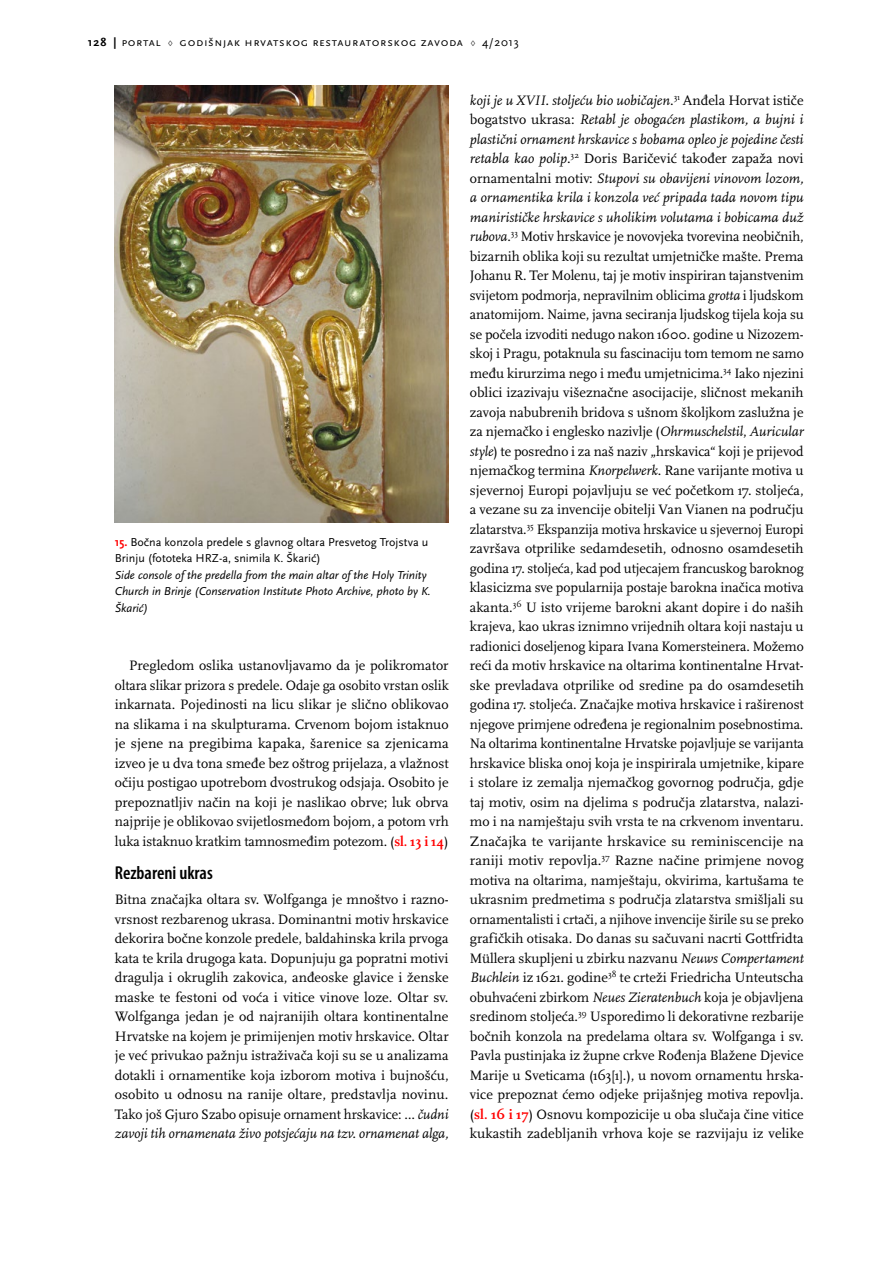
<style>
.page{position:relative;width:893px;height:1263px;background:#fff}
.page>*{position:absolute;margin:0;border:0;box-sizing:border-box;transform-origin:0 0}
.t1{font:600 condensed 18.75px "Myriad Pro";color:#000}
.t2{font:14.25px/19.5px "Scala Pro";letter-spacing:-.005em;color:#000;text-align:justify}
.t3{font:italic 12px/16.5px "Scala Sans Pro";color:#000}
.t4{font:12px/16.5px "Scala Sans Pro";color:#000}
.t5{font:12px "Scala Sans Pro";letter-spacing:.05em;color:#000}
.s1{font-weight:700}
.s2{font-family:"Scala Pro"}
.s3{font-weight:700;color:#f00}
.s4{font-style:italic}
</style>
<div class="page">
<img style="left:115px;top:85px;width:334px;height:438px">
<p class="t5" style="left:88px;top:35px;width:432px"><span class="s1">128 |</span> portal <span class="s2">♢</span> Godišnjak Hrvatskog restauratorskog zavoda <span class="s2">♢</span> 4/2013</p>
<p class="t4" style="left:115px;top:533px;width:315px"><span class="s3">15.</span> Bočna konzola predele s glavnog oltara Presvetog Trojstva u<br>Brinju (fototeka HRZ-a, snimila K. Škarić)</p>
<p class="t3" style="left:115px;top:566px;width:318px">Side console of the predella from the main altar of the Holy Trinity<br>Church in Brinje (Conservation Institute Photo Archive, photo by K.<br>Škarić)</p>
<p class="t2" style="left:115px;top:656px;width:336px;text-indent:14px">Pregledom oslika ustanovljavamo da je polikromator oltara slikar prizora s predele. Odaje ga osobito vrstan oslik inkarnata. Pojedinosti na licu slikar je slično oblikovao na slikama i na skulpturama. Crvenom bojom istaknuo je sjene na pregibima kapaka, šarenice sa zjenicama izveo je u dva tona smeđe bez oštrog prijelaza, a vlažnost očiju postigao upotrebom dvostrukog odsjaja. Osobito je prepoznatljiv način na koji je naslikao obrve; luk obrva najprije je oblikovao svijetlosmeđom bojom, a potom vrh luka istaknuo kratkim tamnosmeđim potezom. (<span class="s3">sl. 13 i 14</span>)</p>
<h1 class="t1" style="left:115px;top:861px;width:99px">Rezbareni ukras</h1>
<p class="t2" style="left:115px;top:890px;width:335px">Bitna značajka oltara sv. Wolfganga je mnoštvo i razno&shy;vrsnost rezbarenog ukrasa. Dominantni motiv hrskavice dekorira bočne konzole predele, baldahinska krila prvoga kata te krila drugoga kata. Dopunjuju ga popratni motivi dragulja i okruglih zakovica, anđeoske glavice i ženske maske te festoni od voća i vitice vinove loze. Oltar sv.<br>Wolfganga jedan je od najranijih oltara kontinentalne Hrvatske na kojem je primijenjen motiv hrskavice. Oltar je već privukao pažnju istraživača koji su se u analizama dotakli i ornamentike koja izborom motiva i bujnošću, osobito u odnosu na ranije oltare, predstavlja novinu.<br>Tako još Gjuro Szabo opisuje ornament hrskavice: … <span class="s4">čudni zavoji tih ornamenata živo potsjećaju na tzv. ornamenat alga,</span></p>
<p class="t2" style="left:470px;top:90px;width:336px"><span class="s4">koji je u XVII. stoljeću bio uobičajen</span>.<sup>31</sup> Anđela Horvat ističe bogatstvo ukrasa: <span class="s4">Retabl je obogaćen plastikom, a bujni i plastični ornament hrskavice s bobama opleo je pojedine česti retabla kao polip</span>.<sup>32</sup> Doris Baričević također zapaža novi ornamentalni motiv: <span class="s4">Stupovi su obavijeni vinovom lozom, a ornamentika krila i konzola već pripada tada novom tipu manirističke hrskavice s uholikim volutama i bobicama duž rubova</span>.<sup>33</sup> Motiv hrskavice je novovjeka tvorevina neobičnih, bizarnih oblika koji su rezultat umjetničke mašte. Prema Johanu R. Ter Molenu, taj je motiv inspiriran tajanstvenim svijetom podmorja, nepravilnim oblicima <span class="s4">grotta</span> i ljudskom anatomijom. Naime, javna seciranja ljudskog tijela koja su se počela izvoditi nedugo nakon 1600. godine u Nizozem&shy;skoj i Pragu, potaknula su fascinaciju tom temom ne samo među kirurzima nego i među umjetnicima.<sup>34</sup> Iako njezini oblici izazivaju višeznačne asocijacije, sličnost mekanih zavoja nabubrenih bridova s ušnom školjkom zaslužna je za njemačko i englesko nazivlje (<span class="s4">Ohrmuschelstil</span>, <span class="s4">Auricular style</span>) te posredno i za naš naziv „hrskavica“ koji je prijevod njemačkog termina <span class="s4">Knorpelwerk</span>. Rane varijante motiva u sjevernoj Europi pojavljuju se već početkom 17. stoljeća, a vezane su za invencije obitelji Van Vianen na području zlatarstva.<sup>35</sup> Ekspanzija motiva hrskavice u sjevernoj Europi završava otprilike sedamdesetih, odnosno osamdesetih godina 17. stoljeća, kad pod utjecajem francuskog baroknog klasicizma sve popularnija postaje barokna inačica motiva akanta.<sup>36</sup> U isto vrijeme barokni akant dopire i do naših krajeva, kao ukras iznimno vrijednih oltara koji nastaju u radionici doseljenog kipara Ivana Komersteinera. Možemo reći da motiv hrskavice na oltarima kontinentalne Hrvat&shy;ske prevladava otprilike od sredine pa do osamdesetih godina 17. stoljeća. Značajke motiva hrskavice i raširenost njegove primjene određena je regionalnim posebnostima.<br>Na oltarima kontinentalne Hrvatske pojavljuje se varijanta hrskavice bliska onoj koja je inspirirala umjetnike, kipare i stolare iz zemalja njemačkog govornog područja, gdje taj motiv, osim na djelima s područja zlatarstva, nalazi&shy;mo i na namještaju svih vrsta te na crkvenom inventaru.<br>Značajka te varijante hrskavice su reminiscencije na raniji motiv repovlja.<sup>37</sup> Razne načine primjene novog motiva na oltarima, namještaju, okvirima, kartušama te ukrasnim predmetima s područja zlatarstva smišljali su ornamentalisti i crtači, a njihove invencije širile su se preko grafičkih otisaka. Do danas su sačuvani nacrti Gottfridta Müllera skupljeni u zbirku nazvanu <span class="s4">Neuws Compertament Buchlein</span> iz 1621. godine<sup>38</sup> te crteži Friedricha Unteutscha obuhvaćeni zbirkom <span class="s4">Neues Zieratenbuch</span> koja je objavljena sredinom stoljeća.<sup>39</sup> Usporedimo li dekorativne rezbarije bočnih konzola na predelama oltara sv. Wolfganga i sv.<br>Pavla pustinjaka iz župne crkve Rođenja Blažene Djevice Marije u Sveticama (163[1].), u novom ornamentu hrska&shy;vice prepoznat ćemo odjeke prijašnjeg motiva repovlja. (<span class="s3">sl. 16 i 17</span>) Osnovu kompozicije u oba slučaja čine vitice kukastih zadebljanih vrhova koje se razvijaju iz velike</p>
</div>
